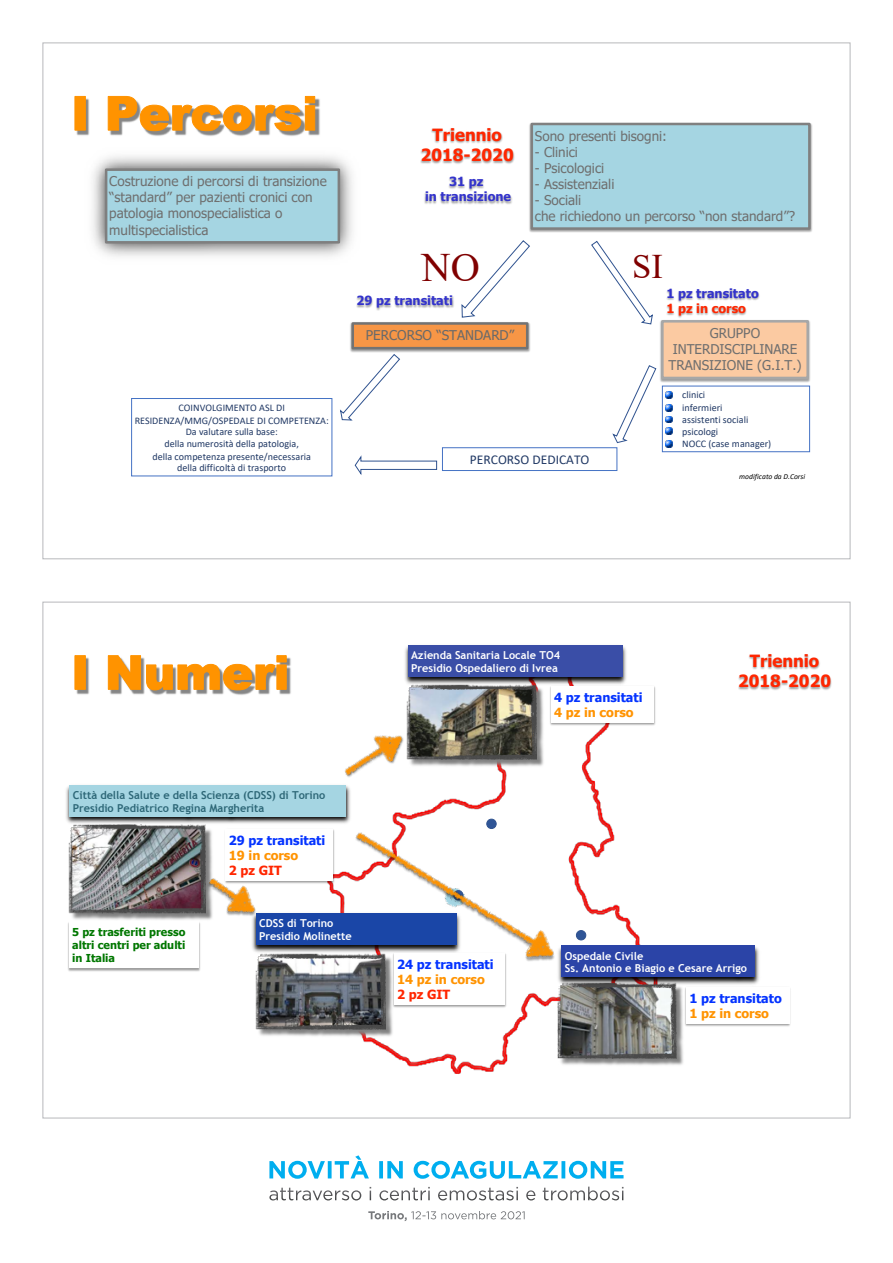
<style>
.page{position:relative;width:893px;height:1263px;background:#fff}
.page>*{position:absolute;margin:0;border:0;box-sizing:border-box;transform-origin:0 0}
.t1{font:40.35px "Times New Roman";color:#800000}
.t2{font:34.5px "Times New Roman";color:#800000}
.t3{font:700 16.8px/20.2px "Tahoma";color:#ff2600;text-align:center}
.t4{font:13.5px/16.4px "Tahoma";color:#6f6f6f}
.t5{font:13.5px "Tahoma";color:#6a6a6a}
.t6{font:13.5px "Calibri";color:#203864}
.t7{font:700 12.6px/15.1px "Tahoma";color:#0433ff}
.t8{font:700 12.6px/15.1px "Tahoma";color:#33c;text-align:center}
.t9{font:700 10.95px/12.5px "Trebuchet MS";color:#fff}
.t10{font:700 10.95px/12.5px "Trebuchet MS";color:#2d6777}
.t11{font:700 10.95px/13px "Tahoma";color:#070;text-align:justify}
.t12{font:10.05px/12.8px "Calibri";color:#203864;text-align:center}
.t13{font:italic 7.5px "Calibri";color:#000}
.s1{color:#ff2600}
.s2{color:#ff9300}
</style>
<div class="page">
<svg style="left:269px;top:1187px;width:157px;height:13px"></svg>
<svg style="left:269px;top:1155px;width:354px;height:24px"></svg>
<svg style="left:368px;top:1211px;width:157px;height:10px"></svg>
<img style="left:92px;top:156px;width:261px;height:101px">
<div style="left:106px;top:170px;width:233px;height:72px;background:#a5d5e2"></div>
<div style="left:105px;top:168px;width:235px;height:76px;border:3px solid #7f7f7f"></div>
<div style="left:532px;top:124px;width:277px;height:105px;background:#a5d5e2"></div>
<div style="left:530px;top:123px;width:281px;height:107px;border:3px solid #808080"></div>
<svg style="left:463px;top:240px;width:67px;height:78px"></svg>
<img style="left:350px;top:322px;width:181px;height:31px">
<img style="left:355px;top:349px;width:170px;height:4px">
<div style="left:353px;top:323px;width:174px;height:25px;background:#f79646"></div>
<div style="left:351px;top:322px;width:177px;height:27px;border:3px solid #737373"></div>
<img style="left:660px;top:321px;width:151px;height:62px">
<div style="left:662px;top:321px;width:146px;height:57px;background:#fbcaa2"></div>
<div style="left:661px;top:320px;width:148px;height:59px;border:3px solid #a7a7a7"></div>
<div style="left:662px;top:386px;width:148px;height:66px;border:1px solid #4472c4"></div>
<svg style="left:665px;top:392px;width:7px;height:6px"></svg>
<svg style="left:665px;top:404px;width:7px;height:43px"></svg>
<svg style="left:591px;top:241px;width:62px;height:84px"></svg>
<svg style="left:340px;top:354px;width:60px;height:67px"></svg>
<div style="left:131px;top:398px;width:201px;height:78px;border:1px solid #4472c4"></div>
<svg style="left:612px;top:365px;width:45px;height:78px"></svg>
<div style="left:442px;top:447px;width:175px;height:24px;border:1px solid #4472c4"></div>
<svg style="left:354px;top:455px;width:83px;height:20px"></svg>
<img style="left:76px;top:98px;width:244px;height:38px">
<svg style="left:74px;top:96px;width:242px;height:36px"></svg>
<img style="left:420px;top:128px;width:95px;height:36px">
<img style="left:424px;top:177px;width:88px;height:27px">
<img style="left:350px;top:322px;width:111px;height:8px">
<img style="left:356px;top:296px;width:107px;height:22px">
<img style="left:661px;top:320px;width:148px;height:17px">
<img style="left:660px;top:289px;width:109px;height:38px">
<img style="left:329px;top:731px;width:311px;height:343px">
<div style="left:576px;top:930px;width:10px;height:10px;background:#2f5597;border-radius:50%"></div>
<div style="left:576px;top:930px;width:10px;height:10px;border:1px solid #2f528f;border-radius:50%"></div>
<img style="left:69px;top:830px;width:143px;height:90px">
<img style="left:69px;top:830px;width:136px;height:83px">
<img style="left:256px;top:974px;width:138px;height:64px">
<img style="left:255px;top:959px;width:130px;height:70px">
<img style="left:415px;top:691px;width:130px;height:78px">
<img style="left:406px;top:691px;width:130px;height:69px">
<img style="left:558px;top:991px;width:125px;height:76px">
<img style="left:557px;top:991px;width:120px;height:67px">
<img style="left:331px;top:722px;width:84px;height:71px">
<svg style="left:352px;top:789px;width:16px;height:1px"></svg>
<img style="left:334px;top:723px;width:61px;height:59px">
<img style="left:351px;top:750px;width:61px;height:39px">
<img style="left:395px;top:723px;width:17px;height:27px">
<img style="left:412px;top:742px;width:1px;height:35px">
<img style="left:342px;top:818px;width:223px;height:156px">
<img style="left:345px;top:819px;width:217px;height:151px">
<img style="left:345px;top:846px;width:100px;height:62px">
<img style="left:462px;top:881px;width:100px;height:62px">
<img style="left:338px;top:782px;width:14px;height:44px">
<img style="left:66px;top:782px;width:272px;height:48px">
<div style="left:70px;top:785px;width:276px;height:31px;background:#a5d5e2"></div>
<img style="left:365px;top:911px;width:97px;height:43px">
<img style="left:252px;top:910px;width:113px;height:49px">
<div style="left:256px;top:913px;width:200px;height:32px;background:#1a46a7"></div>
<img style="left:573px;top:646px;width:53px;height:38px">
<img style="left:405px;top:646px;width:168px;height:45px">
<div style="left:408px;top:645px;width:215px;height:32px;background:#3a4ea7"></div>
<img style="left:552px;top:942px;width:207px;height:49px">
<div style="left:562px;top:945px;width:193px;height:32px;background:#2b44a7"></div>
<img style="left:76px;top:657px;width:215px;height:38px">
<svg style="left:74px;top:655px;width:213px;height:36px"></svg>
<img style="left:194px;top:863px;width:72px;height:66px">
<img style="left:196px;top:865px;width:68px;height:34px">
<img style="left:196px;top:891px;width:49px;height:35px">
<img style="left:264px;top:889px;width:1px;height:19px">
<img style="left:245px;top:899px;width:19px;height:27px">
<img style="left:219px;top:827px;width:116px;height:62px">
<div style="left:226px;top:829px;width:107px;height:51px;background:#fff"></div>
<img style="left:198px;top:920px;width:4px;height:52px">
<img style="left:68px;top:920px;width:130px;height:52px">
<div style="left:69px;top:922px;width:130px;height:46px;background:#fff"></div>
<img style="left:544px;top:684px;width:112px;height:47px">
<div style="left:551px;top:686px;width:103px;height:36px;background:#fff"></div>
<img style="left:387px;top:951px;width:121px;height:62px">
<div style="left:394px;top:953px;width:111px;height:52px;background:#fff"></div>
<img style="left:679px;top:985px;width:112px;height:47px">
<div style="left:686px;top:987px;width:103px;height:36px;background:#fff"></div>
<img style="left:738px;top:654px;width:94px;height:36px">
<p class="t4" style="left:109px;top:174px;width:219px">Costruzione di percorsi di transizione “standard” per pazienti cronici con patologia monospecialistica o multispecialistica</p>
<p class="t3" style="left:421px;top:125px;width:94px">Triennio<br>2018-2020</p>
<p class="t8" style="left:425px;top:175px;width:88px">31 pz<br>in transizione</p>
<p class="t4" style="left:535px;top:128px;width:134px">Sono presenti bisogni:</p>
<p class="t4" style="left:535px;top:144px;width:45px">- Clinici</p>
<p class="t4" style="left:535px;top:160px;width:71px">- Psicologici</p>
<p class="t4" style="left:535px;top:177px;width:81px">- Assistenziali</p>
<p class="t4" style="left:535px;top:193px;width:262px">- Sociali<br>che richiedono un percorso “non standard”?</p>
<p class="t1" style="left:422px;top:239px;width:60px">NO</p>
<p class="t2" style="left:632px;top:242px;width:32px">SI</p>
<p class="t8" style="left:356px;top:294px;width:98px">29 pz transitati</p>
<p class="t8" style="left:666px;top:286px;width:94px;text-align:left">1 pz transitato<br><span class="s1">1 pz in corso</span></p>
<p class="t5" style="left:366px;top:326px;width:150px">PERCORSO “STANDARD”</p>
<p class="t4" style="left:668px;top:326px;width:135px;text-align:center">GRUPPO<br>INTERDISCIPLINARE<br>TRANSIZIONE (G.I.T.)</p>
<p class="t12" style="left:682px;top:388px;width:42px;text-align:left">clinici infermieri</p>
<p class="t12" style="left:682px;top:413px;width:91px;line-height:12.1px;text-align:left">assistenti sociali psicologi<br>NOCC (case manager)</p>
<p class="t12" style="left:135px;top:401px;width:196px">COINVOLGIMENTO ASL DI<br>RESIDENZA/MMG/OSPEDALE DI COMPETENZA:</p>
<p class="t12" style="left:165px;top:426px;width:136px;line-height:11.7px">Da valutare sulla base:<br>della numerosità della patologia,</p>
<p class="t12" style="left:153px;top:450px;width:160px;line-height:11.7px">della competenza presente/necessaria della difficoltà di trasporto</p>
<p class="t6" style="left:470px;top:450px;width:121px">PERCORSO DEDICATO</p>
<p class="t13" style="left:739px;top:472px;width:67px">modificato da D.Corsi</p>
<p class="t10" style="left:73px;top:789px;width:254px">Città della Salute e della Scienza (CDSS) di Torino<br>Presidio Pediatrico Regina Margherita</p>
<p class="t11" style="left:72px;top:925px;width:115px">5 pz trasferiti presso altri centri per adulti in Italia</p>
<p class="t7" style="left:229px;top:833px;width:98px">29 pz transitati<br><span class="s2">19 in corso<br></span><span class="s1">2 pz GIT</span></p>
<p class="t9" style="left:259px;top:917px;width:94px">CDSS di Torino<br>Presidio Molinette</p>
<p class="t9" style="left:411px;top:649px;width:151px">Azienda Sanitaria Locale TO4<br>Presidio Ospedaliero di Ivrea</p>
<p class="t7" style="left:554px;top:690px;width:90px">4 pz transitati<br><span class="s2">4 pz in corso</span></p>
<p class="t3" style="left:738px;top:651px;width:94px">Triennio<br>2018-2020</p>
<p class="t7" style="left:397px;top:957px;width:98px">24 pz transitati<br><span class="s2">14 pz in corso<br></span><span class="s1">2 pz GIT</span></p>
<p class="t9" style="left:565px;top:949px;width:184px">Ospedale Civile<br>Ss. Antonio e Biagio e Cesare Arrigo</p>
<p class="t7" style="left:689px;top:991px;width:94px">1 pz transitato<br><span class="s2">1 pz in corso</span></p>
</div>
